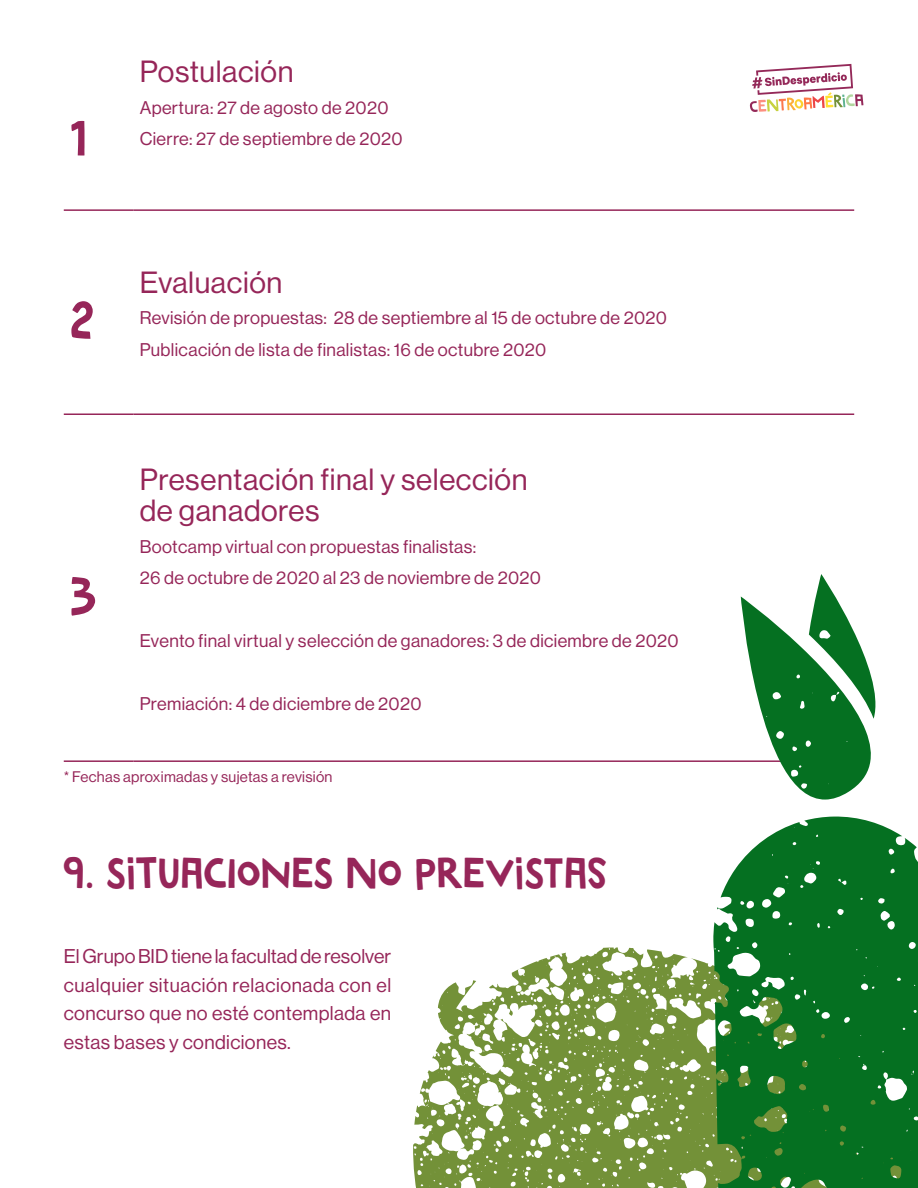
<style>
.page{position:relative;width:918px;height:1188px;background:#fff}
.page>*{position:absolute;margin:0;border:0;box-sizing:border-box;transform-origin:0 0}
.t1{font:54px "Marujo";color:#962659}
.t2{font:45px "Marujo";letter-spacing:.02em;color:#962659}
.t3{font:30px/31.5px "Haas Grot Disp 55 Roman";letter-spacing:.02em;color:#962659}
.t4{font:19.5px/28.5px "Haas Grot Disp 55 Roman";letter-spacing:.02em;color:#962659;text-align:justify}
.t5{font:18px/31.5px "Haas Grot Disp 55 Roman";letter-spacing:.02em;color:#962659}
.t6{font:15px "Haas Grot Disp 55 Roman";letter-spacing:.02em;color:#962659}
</style>
<div class="page">
<svg style="left:750px;top:64px;width:113px;height:48px"></svg>
<hr style="left:64px;top:209px;width:70px;height:2px;background:#962659">
<hr style="left:134px;top:209px;width:720px;height:2px;background:#962659">
<hr style="left:64px;top:413px;width:70px;height:2px;background:#962659">
<hr style="left:134px;top:413px;width:720px;height:2px;background:#962659">
<hr style="left:64px;top:760px;width:70px;height:2px;background:#962659">
<hr style="left:134px;top:760px;width:720px;height:2px;background:#962659">
<svg style="left:413px;top:948px;width:300px;height:240px;fill:#739138"></svg>
<svg style="left:713px;top:816px;width:205px;height:372px;background:#248039"></svg>
<svg style="left:741px;top:574px;width:135px;height:226px"></svg>
<h1 class="t1" style="left:70px;top:106px;width:18px">1</h1>
<h3 class="t3" style="left:140px;top:56px;width:155px">Postulación</h3>
<p class="t5" style="left:140px;top:92px;width:265px">Apertura: 27 de agosto de 2020<br>Cierre: 27 de septiembre de 2020</p>
<h1 class="t1" style="left:70px;top:287px;width:26px">2</h1>
<h1 class="t1" style="left:70px;top:563px;width:28px">3</h1>
<h3 class="t3" style="left:140px;top:267px;width:144px">Evaluación</h3>
<p class="t5" style="left:140px;top:303px;width:529px">Revisión de propuestas: 28 de septiembre al 15 de octubre de 2020<br>Publicación de lista de finalistas: 16 de octubre 2020</p>
<h3 class="t3" style="left:140px;top:464px;width:389px">Presentación final y selección de ganadores</h3>
<p class="t5" style="left:140px;top:531px;width:403px">Bootcamp virtual con propuestas finalistas:<br>26 de octubre de 2020 al 23 de noviembre de 2020</p>
<p class="t5" style="left:140px;top:625px;width:540px">Evento final virtual y selección de ganadores: 3 de diciembre de 2020</p>
<p class="t5" style="left:140px;top:688px;width:283px">Premiación: 4 de diciembre de 2020</p>
<p class="t6" style="left:64px;top:768px;width:270px">* Fechas aproximadas y sujetas a revisión</p>
<h2 class="t2" style="left:64px;top:846px;width:543px">9. SITUACIONES NO PREVISTAS</h2>
<p class="t4" style="left:64px;top:942px;width:329px">El Grupo BID tiene la facultad de resolver cualquier situación relacionada con el concurso que no esté contemplada en estas bases y condiciones.</p>
</div>
